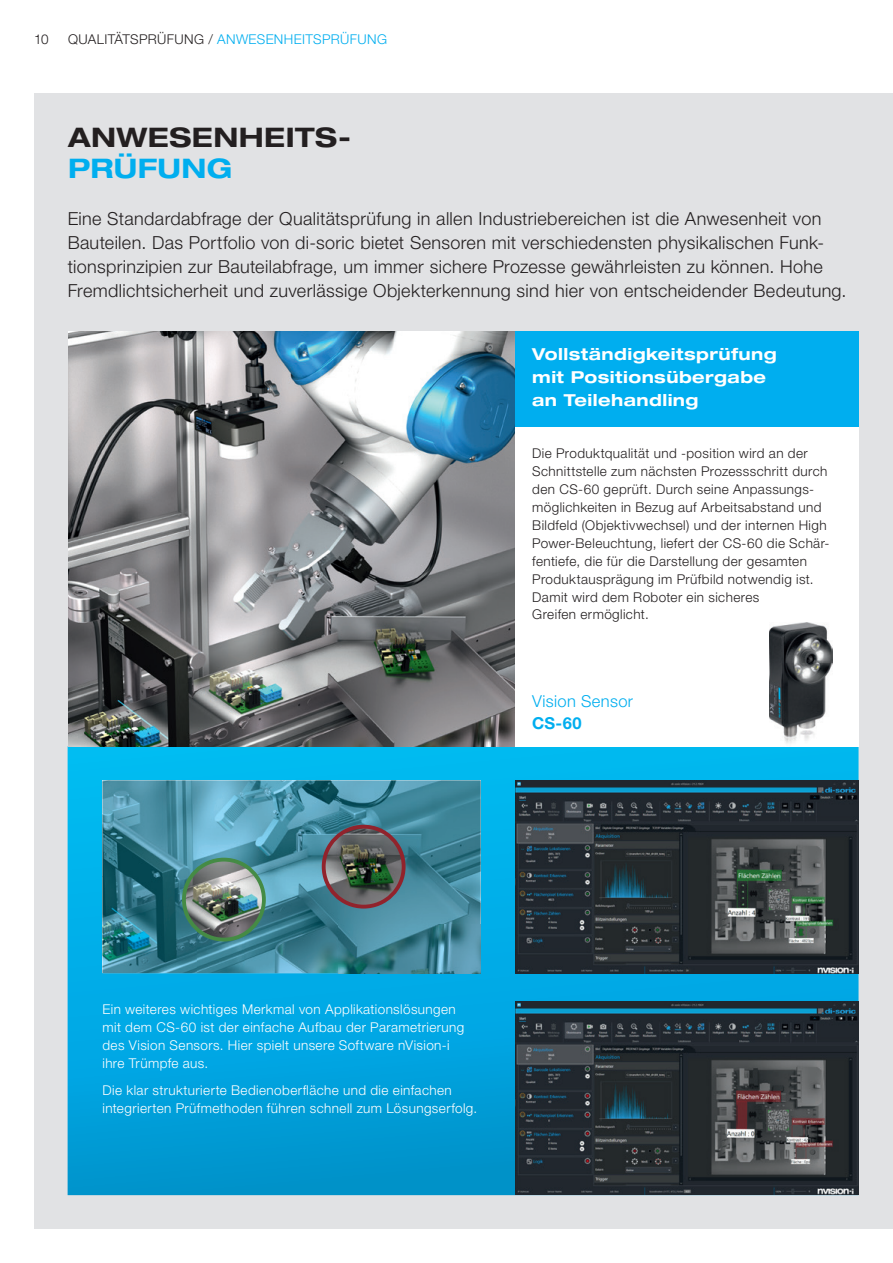
<style>
.page{position:relative;width:893px;height:1263px;background:#fff}
.page>*{position:absolute;margin:0;border:0;box-sizing:border-box;transform-origin:0 0}
.t1{font:700 expanded 27px "Helvetica Neue LTW1 G";letter-spacing:.02em;color:#231f20}
.t2{font:700 expanded 27px "Helvetica Neue LTW1 G";letter-spacing:.015em;color:#00aeef}
.t3{font:300 18px/24px "Helvetica Neue LTW1 G";letter-spacing:.02em;color:#231f20}
.t4{font:700 expanded 16.5px/22.5px "Helvetica Neue LTW1 G";letter-spacing:.025em;color:#fff}
.t5{font:300 16.5px "Helvetica Neue LTW1 G";letter-spacing:.02em;color:#00aeef}
.t6{font:700 16.5px "Helvetica Neue LTW1 G";color:#00aeef}
.t7{font:300 13.5px/18px "Helvetica Neue LTW1 G";letter-spacing:.03em;color:#231f20}
.t8{font:300 13.5px/18px "Helvetica Neue LTW1 G";letter-spacing:.03em;color:#fff}
.t9{font:300 13.5px "Helvetica Neue LTW1 G";letter-spacing:.03em;color:#00aeef}
.s1{color:#231f20}
</style>
<div class="page">
<div style="left:34px;top:94px;width:859px;height:1135px;background:#e1e2e4"></div>
<svg style="left:68px;top:746px;width:790px;height:449px;background:#01a6e0"></svg>
<img style="left:515px;top:780px;width:344px;height:194px">
<img style="left:515px;top:1001px;width:344px;height:194px">
<img style="left:197px;top:877px;width:47px;height:52px">
<img style="left:102px;top:780px;width:237px;height:97px">
<img style="left:339px;top:780px;width:142px;height:193px">
<img style="left:102px;top:877px;width:95px;height:96px">
<img style="left:244px;top:877px;width:95px;height:96px">
<img style="left:197px;top:929px;width:47px;height:44px">
<div style="left:322px;top:825px;width:84px;height:83px;border:4px solid #91232c;border-radius:50%"></div>
<div style="left:182px;top:858px;width:84px;height:83px;border:4px solid #458b45;border-radius:50%"></div>
<img style="left:68px;top:332px;width:447px;height:414px">
<div style="left:515px;top:332px;width:344px;height:414px;background:#fff"></div>
<div style="left:515px;top:332px;width:344px;height:95px;background:#00aeef"></div>
<img style="left:769px;top:623px;width:63px;height:120px">
<p class="t7" style="left:34px;top:30px;width:16px">10</p>
<p class="t9" style="left:68px;top:31px;width:320px"><span class="s1">QUALITÄTSPRÜFUNG /</span> ANWESENHEITSPRÜFUNG</p>
<h1 class="t1" style="left:68px;top:120px;width:285px">ANWESENHEITS-</h1>
<h1 class="t2" style="left:68px;top:151px;width:166px">PRÜFUNG</h1>
<p class="t3" style="left:68px;top:207px;width:780px">Eine Standardabfrage der Qualitätsprüfung in allen Industriebereichen ist die Anwesenheit von Bauteilen. Das Portfolio von di-soric bietet Sensoren mit verschiedensten physikalischen Funk&shy;tionsprinzipien zur Bauteilabfrage, um immer sichere Prozesse gewährleisten zu können. Hohe Fremdlichtsicherheit und zuverlässige Objekterkennung sind hier von entscheidender Bedeutung.</p>
<p class="t4" style="left:532px;top:343px;width:246px">Vollständigkeitsprüfung mit Positionsübergabe an Teilehandling</p>
<p class="t7" style="left:532px;top:444px;width:299px">Die Produktqualität und -position wird an der Schnittstelle zum nächsten Prozessschritt durch den CS-60 geprüft. Durch seine Anpassungs&shy;möglichkeiten in Bezug auf Arbeitsabstand und Bildfeld (Objektivwechsel) und der internen High Power-Beleuchtung, liefert der CS-60 die Schär&shy;fentiefe, die für die Darstellung der gesamten Produktausprägung im Prüfbild notwendig ist.<br>Damit wird dem Roboter ein sicheres<br>Greifen ermöglicht.</p>
<p class="t5" style="left:532px;top:691px;width:103px">Vision Sensor</p>
<p class="t6" style="left:532px;top:713px;width:51px">CS-60</p>
<p class="t8" style="left:102px;top:1000px;width:363px">Ein weiteres wichtiges Merkmal von Applikationslösungen mit dem CS-60 ist der einfache Aufbau der Parametrierung des Vision Sensors. Hier spielt unsere Software nVision-i ihre Trümpfe aus.</p>
<p class="t8" style="left:102px;top:1081px;width:376px">Die klar strukturierte Bedienoberfläche und die einfachen integrierten Prüfmethoden führen schnell zum Lösungserfolg.</p>
</div>
